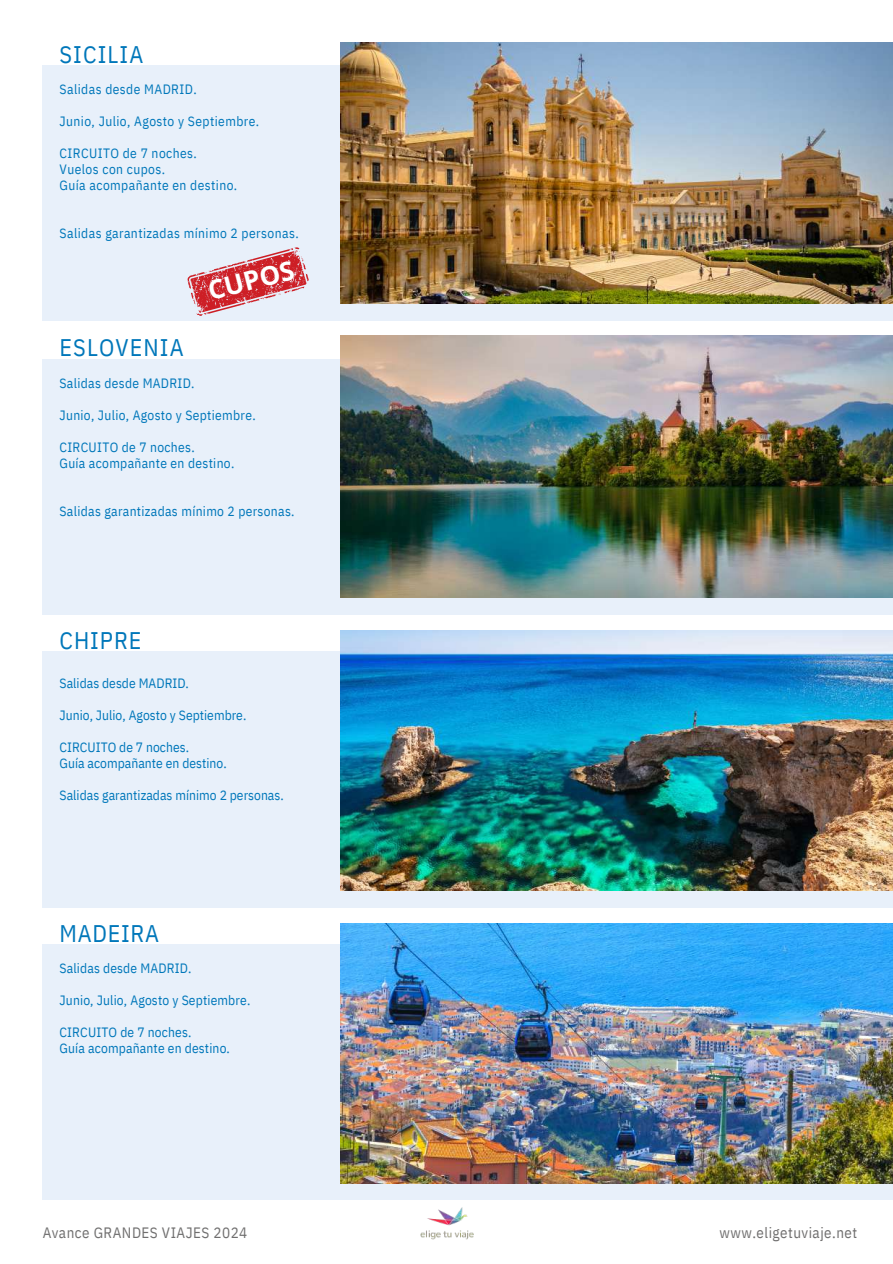
<style>
.page{position:relative;width:893px;height:1264px;background:#fff}
.page>*{position:absolute;margin:0;border:0;box-sizing:border-box;transform-origin:0 0}
.t1{font:700 26.25px "Open Sans";color:#fff}
.t2{font:24px "IBM Plex Sans Cond";letter-spacing:.045em;color:#0077ba}
.t3{font:15px "IBM Plex Sans Cond";letter-spacing:.03em;color:#706f6f}
.t4{font:13.5px/16px "IBM Plex Sans Cond";letter-spacing:.025em;color:#0077ba}
.t5{font:13.5px/16px "IBM Plex Sans Cond";color:#0077ba}
</style>
<div class="page">
<div style="left:43px;top:651px;width:849px;height:256px;background:#e8f0fa"></div>
<div style="left:43px;top:944px;width:849px;height:255px;background:#e8f0fa"></div>
<div style="left:43px;top:66px;width:849px;height:255px;background:#e8f0fa"></div>
<div style="left:43px;top:359px;width:849px;height:255px;background:#e8f0fa"></div>
<img style="left:340px;top:630px;width:552px;height:260px">
<img style="left:340px;top:923px;width:552px;height:260px">
<img style="left:340px;top:43px;width:552px;height:261px">
<img style="left:340px;top:336px;width:552px;height:261px">
<img style="left:413px;top:1199px;width:67px;height:41px">
<svg style="left:187px;top:247px;width:122px;height:69px"></svg>
<h2 class="t2" style="left:60px;top:38px;width:85px">SICILIA</h2>
<p class="t4" style="left:60px;top:81px;width:139px">Salidas desde MADRID.</p>
<p class="t4" style="left:60px;top:113px;width:201px">Junio, Julio, Agosto y Septiembre.</p>
<p class="t4" style="left:60px;top:145px;width:179px">CIRCUITO de 7 noches.<br>Vuelos con cupos.<br>Guía acompañante en destino.</p>
<p class="t4" style="left:60px;top:225px;width:240px">Salidas garantizadas mínimo 2 personas.</p>
<h2 class="t2" style="left:60px;top:331px;width:126px">ESLOVENIA</h2>
<h1 class="t1" style="left:204px;top:272px;width:90px;rotate:-14deg">CUPOS</h1>
<p class="t4" style="left:60px;top:374px;width:137px">Salidas desde MADRID.</p>
<p class="t4" style="left:60px;top:406px;width:198px">Junio, Julio, Agosto y Septiembre.</p>
<p class="t4" style="left:60px;top:438px;width:176px">CIRCUITO de 7 noches.<br>Guía acompañante en destino.</p>
<p class="t4" style="left:60px;top:502px;width:236px">Salidas garantizadas mínimo 2 personas.</p>
<h2 class="t2" style="left:60px;top:624px;width:83px">CHIPRE</h2>
<p class="t5" style="left:60px;top:675px;width:131px">Salidas desde MADRID.</p>
<p class="t5" style="left:60px;top:707px;width:188px">Junio, Julio, Agosto y Septiembre.</p>
<p class="t5" style="left:60px;top:739px;width:169px">CIRCUITO de 7 noches.<br>Guía acompañante en destino.</p>
<p class="t5" style="left:60px;top:787px;width:226px">Salidas garantizadas mínimo 2 personas.</p>
<h2 class="t2" style="left:60px;top:916px;width:101px">MADEIRA</h2>
<p class="t4" style="left:60px;top:959px;width:133px">Salidas desde MADRID.</p>
<p class="t4" style="left:60px;top:991px;width:192px">Junio, Julio, Agosto y Septiembre.</p>
<p class="t4" style="left:60px;top:1023px;width:172px">CIRCUITO de 7 noches.<br>Guía acompañante en destino.</p>
<p class="t3" style="left:43px;top:1222px;width:206px">Avance GRANDES VIAJES 2024</p>
<p class="t3" style="left:719px;top:1222px;width:139px">www.eligetuviaje.net</p>
</div>
